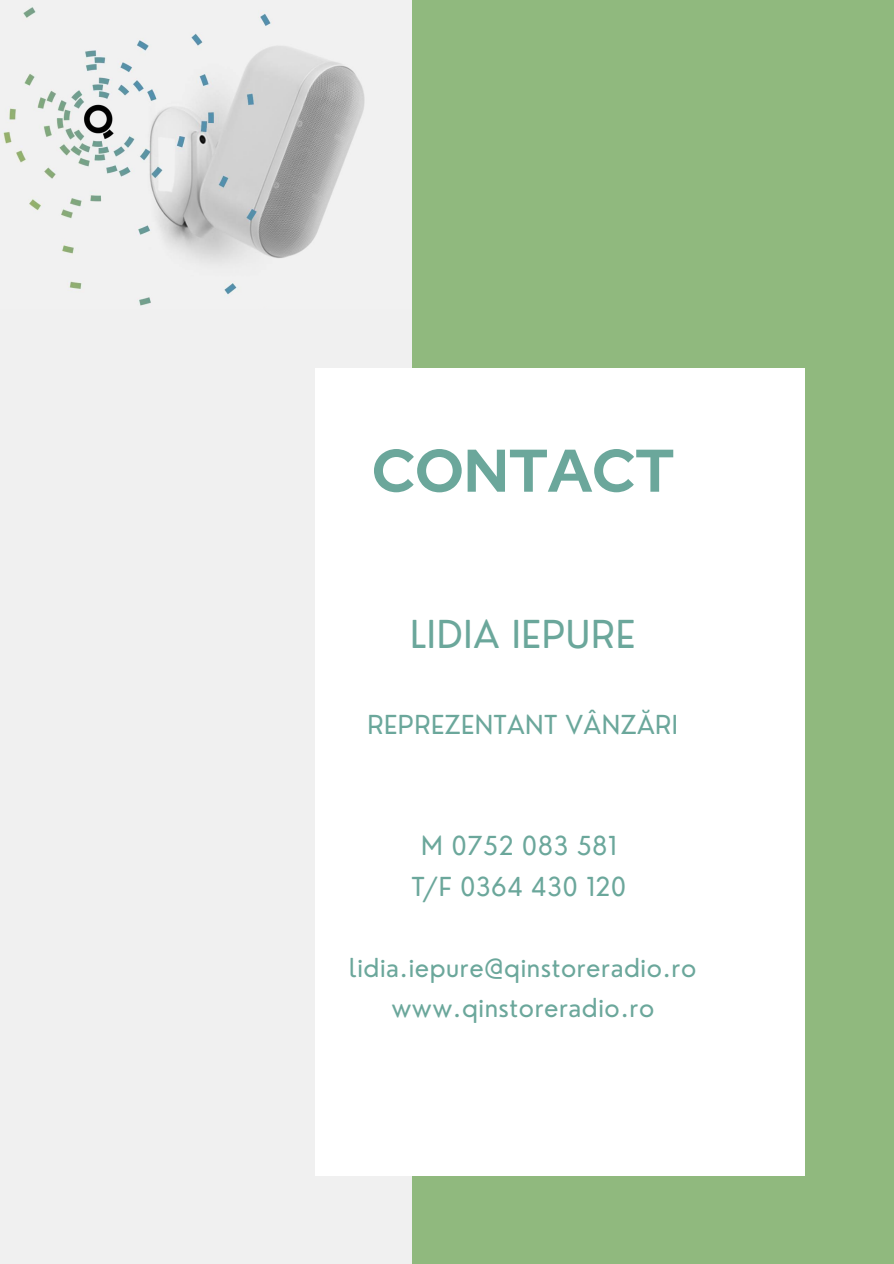
<style>
.page{position:relative;width:894px;height:1264px;background:#fff}
.page>*{position:absolute;margin:0;border:0;box-sizing:border-box;transform-origin:0 0}
.t1{font:700 60px "Red Hat Display";color:#6ba79b}
.t2{font:37.5px "Nourd";letter-spacing:.02em;color:#6ba79b}
.t3{font:25.5px "Nourd";letter-spacing:.02em;color:#6ba79b}
</style>
<div class="page">
<div style="left:0;top:0;width:893px;height:1263px;background:#90b97e"></div>
<img style="left:0;top:0;width:411px;height:310px">
<div style="left:0;top:310px;width:412px;height:953px;background:#f0f0f0"></div>
<div style="left:315px;top:368px;width:489px;height:807px;background:#fff"></div>
<p class="t1" style="left:372px;top:430px;width:304px">CONTACT</p>
<p class="t2" style="left:410px;top:610px;width:226px">LIDIA IEPURE</p>
<p class="t3" style="left:367px;top:708px;width:312px">REPREZENTANT VÂNZĂRI</p>
<p class="t3" style="left:421px;top:829px;width:197px">M 0752 083 581</p>
<p class="t3" style="left:411px;top:870px;width:216px">T/F 0364 430 120</p>
<p class="t3" style="left:349px;top:951px;width:348px">lidia.iepure@qinstoreradio.ro</p>
<p class="t3" style="left:391px;top:991px;width:264px">www.qinstoreradio.ro</p>
</div>
